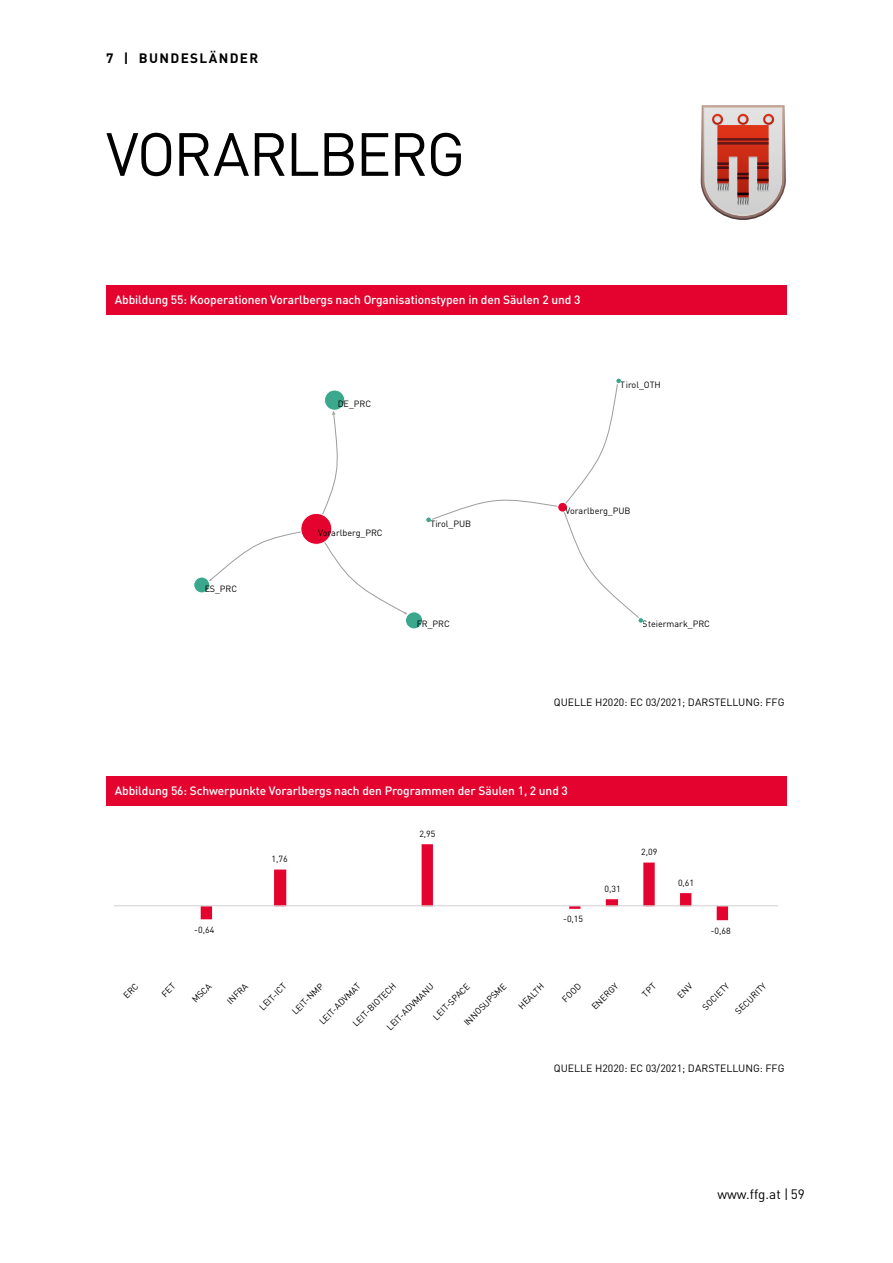
<style>
.page{position:relative;width:893px;height:1263px;background:#fff}
.page>*{position:absolute;margin:0;border:0;box-sizing:border-box;transform-origin:0 0}
.t1{font:60px "FFDIN Pro";letter-spacing:-.035em;color:#000}
.t2{font:700 13.5px "FFDIN Pro";letter-spacing:.1em;color:#000}
.t3{font:13.5px "FFDIN Pro";color:#000}
.Diagrammkopfzeile{font:500 12px "FFDIN Pro";letter-spacing:-.01em;color:#fff}
.Kasten_Quellenangebe{font:10.5px "FFDIN Pro";color:#000}
.t4{font:9px "FFDIN Pro";color:#000}
.t5{font:8.85px "FFDIN Pro";color:#000}
</style>
<div class="page">
<svg style="left:701px;top:105px;width:85px;height:115px;background:#c99b95"></svg>
<div style="left:106px;top:285px;width:681px;height:29px;background:#e4032e"></div>
<svg style="left:209px;top:411px;width:198px;height:203px"></svg>
<svg style="left:426px;top:378px;width:218px;height:245px"></svg>
<div style="left:301px;top:513px;width:31px;height:31px;background:#e4032e;border-radius:50%"></div>
<div style="left:301px;top:513px;width:31px;height:31px;border:1px solid #fff;border-radius:50%"></div>
<div style="left:558px;top:502px;width:9px;height:10px;background:#e4032e;border-radius:50%"></div>
<div style="left:558px;top:502px;width:10px;height:10px;border:1px solid #fff;border-radius:50%"></div>
<div style="left:324px;top:390px;width:21px;height:20px;background:#3ba88e;border-radius:50%"></div>
<div style="left:324px;top:390px;width:21px;height:20px;border:1px solid #fff;border-radius:50%"></div>
<div style="left:194px;top:577px;width:16px;height:16px;background:#3ba88e;border-radius:50%"></div>
<div style="left:194px;top:577px;width:16px;height:16px;border:1px solid #fff;border-radius:50%"></div>
<div style="left:405px;top:612px;width:18px;height:17px;background:#3ba88e;border-radius:50%"></div>
<div style="left:405px;top:612px;width:18px;height:17px;border:1px solid #fff;border-radius:50%"></div>
<div style="left:106px;top:776px;width:681px;height:29px;background:#e4032e"></div>
<svg style="left:201px;top:844px;width:527px;height:76px"></svg>
<hr style="left:114px;top:905px;width:664px;height:1px;background:#d0d0d0">
<h2 class="t2" style="left:106px;top:47px;width:153px">7 | BUNDESLÄNDER</h2>
<h1 class="t1" style="left:106px;top:107px;width:361px">VORARLBERG</h1>
<p class="Diagrammkopfzeile" style="left:115px;top:290px;width:467px">Abbildung 55: Kooperationen Vorarlbergs nach Organisationstypen in den Säulen 2 und 3</p>
<p class="t4" style="left:338px;top:397px;width:35px">DE_PRC</p>
<p class="t4" style="left:621px;top:377px;width:42px">Tirol_OTH</p>
<p class="t4" style="left:204px;top:582px;width:34px">ES_PRC</p>
<p class="t4" style="left:318px;top:525px;width:66px">Vorarlberg_PRC</p>
<p class="t4" style="left:430px;top:516px;width:42px">Tirol_PUB</p>
<p class="t4" style="left:417px;top:617px;width:35px">FR_PRC</p>
<p class="t4" style="left:565px;top:504px;width:67px">Vorarlberg_PUB</p>
<p class="t4" style="left:643px;top:617px;width:69px">Steiermark_PRC</p>
<p class="Kasten_Quellenangebe" style="left:554px;top:694px;width:232px">QUELLE H2020: EC 03/2021; DARSTELLUNG: FFG</p>
<p class="Diagrammkopfzeile" style="left:115px;top:781px;width:455px">Abbildung 56: Schwerpunkte Vorarlbergs nach den Programmen der Säulen 1, 2 und 3</p>
<p class="t5" style="left:194px;top:922px;width:21px">-0,64</p>
<p class="t5" style="left:272px;top:851px;width:18px">1,76</p>
<p class="t5" style="left:419px;top:827px;width:18px">2,95</p>
<p class="t5" style="left:563px;top:912px;width:21px">-0,15</p>
<p class="t5" style="left:604px;top:881px;width:18px">0,31</p>
<p class="t5" style="left:641px;top:845px;width:18px">2,09</p>
<p class="t5" style="left:678px;top:876px;width:18px">0,61</p>
<p class="t5" style="left:711px;top:924px;width:21px">-0,68</p>
<p class="t5" style="left:383px;top:1024px;width:64px;rotate:-45deg">LEIT-ADVMANU</p>
<p class="t5" style="left:460px;top:1019px;width:57px;rotate:-45deg">INNOSUPSME</p>
<p class="t5" style="left:515px;top:1002px;width:34px;rotate:-45deg">HEALTH</p>
<p class="t5" style="left:559px;top:995px;width:24px;rotate:-45deg">FOOD</p>
<p class="t5" style="left:588px;top:1003px;width:35px;rotate:-45deg">ENERGY</p>
<p class="t5" style="left:699px;top:1003px;width:35px;rotate:-45deg">SOCIETY</p>
<p class="t5" style="left:732px;top:1008px;width:41px;rotate:-45deg">SECURITY</p>
<p class="t5" style="left:189px;top:996px;width:25px;rotate:-45deg">MSCA</p>
<p class="t5" style="left:224px;top:997px;width:27px;rotate:-45deg">INFRA</p>
<p class="t5" style="left:256px;top:1004px;width:35px;rotate:-45deg">LEIT-ICT</p>
<p class="t5" style="left:289px;top:1008px;width:42px;rotate:-45deg">LEIT-NMP</p>
<p class="t5" style="left:316px;top:1018px;width:56px;rotate:-45deg">LEIT-ADVMAT</p>
<p class="t5" style="left:349px;top:1020px;width:59px;rotate:-45deg">LEIT-BIOTECH</p>
<p class="t5" style="left:430px;top:1013px;width:49px;rotate:-45deg">LEIT-SPACE</p>
<p class="Kasten_Quellenangebe" style="left:554px;top:1060px;width:232px">QUELLE H2020: EC 03/2021; DARSTELLUNG: FFG</p>
<h2 class="t3" style="left:717px;top:1183px;width:89px">www.ffg.at | 59</h2>
</div>
